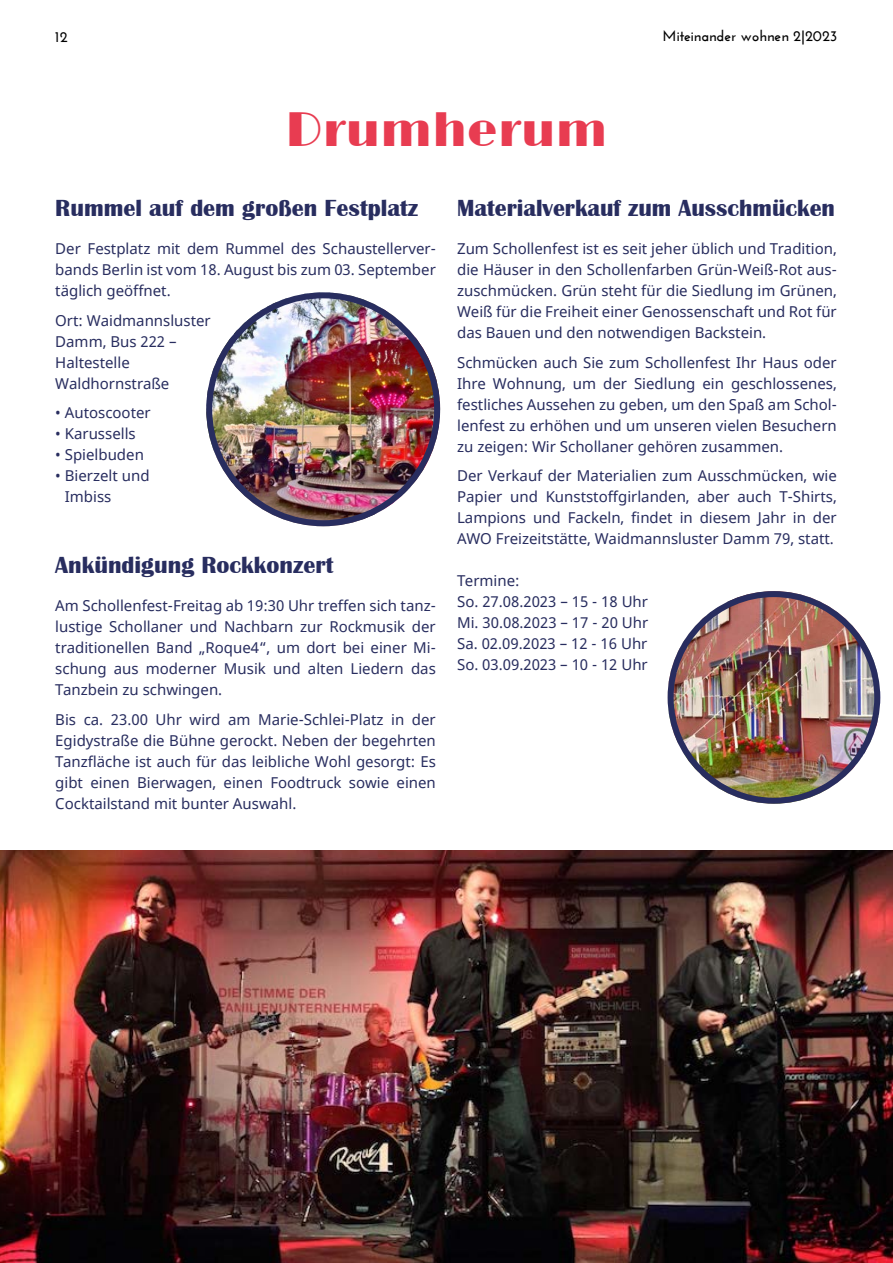
<style>
.page{position:relative;width:893px;height:1263px;background:#fff}
.page>*{position:absolute;margin:0;border:0;box-sizing:border-box;transform-origin:0 0}
.t1{font:48px "Limelight";color:#e83c51}
.t2{font:700 24px "Britannic";color:#282d5f}
.t3{font:15px/21px "Noto Sans";color:#282d5f;text-align:justify}
.t4{font:700 15px "Josefin Sans";color:#000}
</style>
<div class="page">
<img style="left:0;top:850px;width:893px;height:413px">
<img style="left:668px;top:591px;width:212px;height:213px;border-radius:106px">
<div style="left:668px;top:591px;width:212px;height:213px;border:6px solid #282d5f;border-radius:50%"></div>
<img style="left:206px;top:292px;width:234px;height:234px;border-radius:117px">
<div style="left:206px;top:292px;width:234px;height:234px;border:6px solid #282d5f;border-radius:50%"></div>
<p class="t4" style="left:55px;top:28px;width:14px">12</p>
<p class="t4" style="left:663px;top:27px;width:177px">Miteinander wohnen 2|2023</p>
<h1 class="t1" style="left:286px;top:102px;width:323px">Drumherum</h1>
<h2 class="t2" style="left:55px;top:195px;width:364px">Rummel auf dem großen Festplatz</h2>
<p class="t3" style="left:55px;top:239px;width:382px">Der Festplatz mit dem Rummel des Schaustellerver&shy;bands Berlin ist vom 18. August bis zum 03. September täglich geöffnet.</p>
<p class="t3" style="left:55px;top:310px;width:157px;text-align:left">Ort: Waidmannsluster<br>Damm, Bus 222 –<br>Haltestelle<br>Waldhornstraße</p>
<p class="t3" style="left:55px;top:403px;width:97px">• Autoscooter</p>
<p class="t3" style="left:55px;top:424px;width:82px">• Karussells</p>
<p class="t3" style="left:55px;top:445px;width:90px">• Spielbuden</p>
<p class="t3" style="left:65px;top:466px;width:86px;text-indent:-10px">• Bierzelt und<br>Imbiss</p>
<h2 class="t2" style="left:55px;top:552px;width:280px">Ankündigung Rockkonzert</h2>
<p class="t3" style="left:55px;top:596px;width:382px">Am Schollenfest-Freitag ab 19:30 Uhr treffen sich tanz&shy;lustige Schollaner und Nachbarn zur Rockmusik der traditionellen Band „Roque4“, um dort bei einer Mi&shy;schung aus moderner Musik und alten Liedern das Tanzbein zu schwingen.</p>
<p class="t3" style="left:55px;top:709px;width:382px">Bis ca. 23.00 Uhr wird am Marie-Schlei-Platz in der Egidystraße die Bühne gerockt. Neben der begehrten Tanzfläche ist auch für das leibliche Wohl gesorgt: Es gibt einen Bierwagen, einen Foodtruck sowie einen Cocktailstand mit bunter Auswahl.</p>
<h2 class="t2" style="left:457px;top:195px;width:379px">Materialverkauf zum Ausschmücken</h2>
<p class="t3" style="left:457px;top:239px;width:381px">Zum Schollenfest ist es seit jeher üblich und Tradition, die Häuser in den Schollenfarben Grün-Weiß-Rot aus&shy;zuschmücken. Grün steht für die Siedlung im Grünen, Weiß für die Freiheit einer Genossenschaft und Rot für das Bauen und den notwendigen Backstein.</p>
<p class="t3" style="left:457px;top:352px;width:381px">Schmücken auch Sie zum Schollenfest Ihr Haus oder Ihre Wohnung, um der Siedlung ein geschlossenes, festliches Aussehen zu geben, um den Spaß am Schol&shy;lenfest zu erhöhen und um unseren vielen Besuchern zu zeigen: Wir Schollaner gehören zusammen.</p>
<p class="t3" style="left:457px;top:466px;width:381px">Der Verkauf der Materialien zum Ausschmücken, wie Papier und Kunststoffgirlanden, aber auch T-Shirts, Lampions und Fackeln, findet in diesem Jahr in der AWO Freizeitstätte, Waidmannsluster Damm 79, statt.</p>
<p class="t3" style="left:457px;top:571px;width:193px;text-align:left">Termine:<br>So. 27.08.2023 – 15 - 18 Uhr<br>Mi. 30.08.2023 – 17 - 20 Uhr<br>Sa. 02.09.2023 – 12 - 16 Uhr<br>So. 03.09.2023 – 10 - 12 Uhr</p>
</div>
